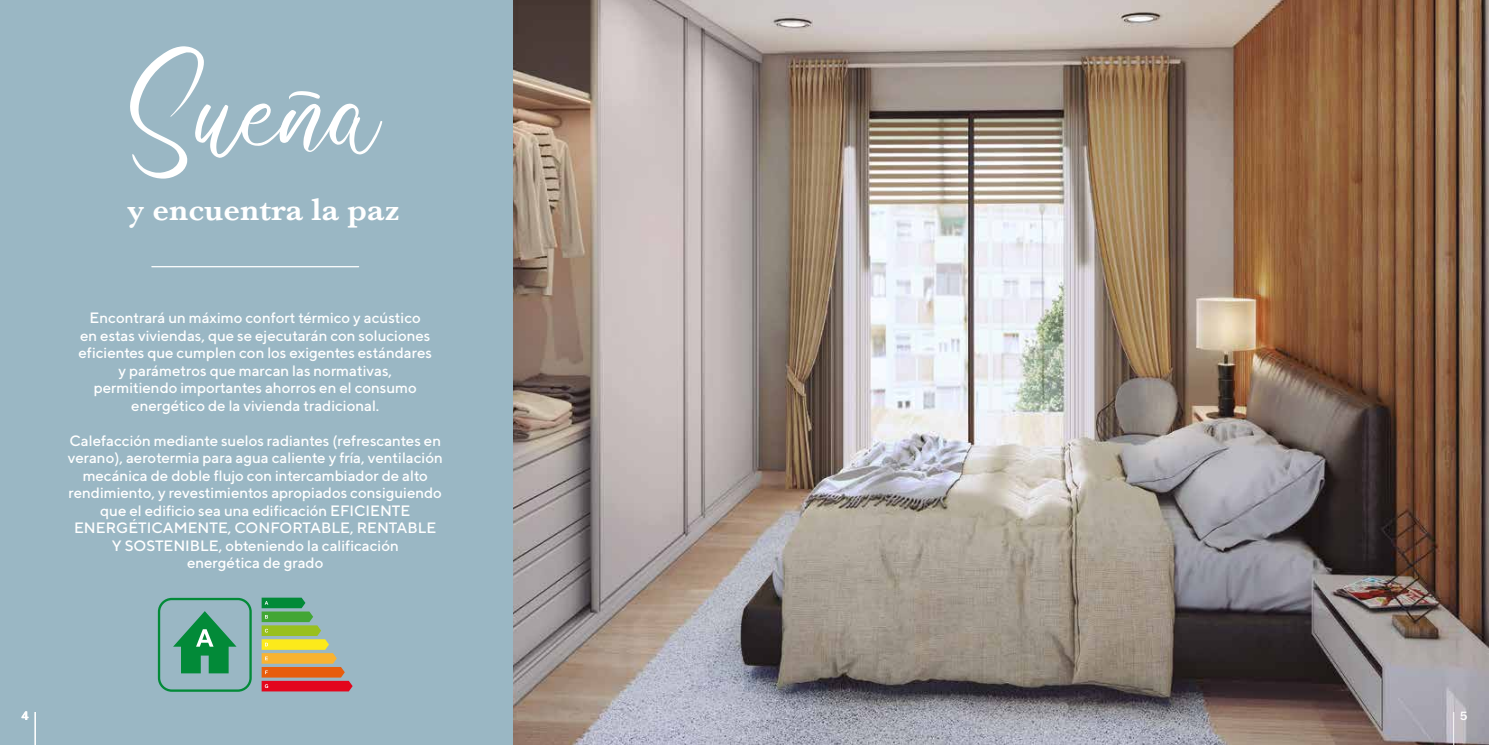
<style>
.page{position:relative;width:1489px;height:745px;background:#fff}
.page>*{position:absolute;margin:0;border:0;box-sizing:border-box;transform-origin:0 0}
.t1{font:156px "Clarissa";color:#fff}
.t2{font:600 32.5px "Baskerville";color:#fff}
.t3{font:500 15px/17.5px "TT Norms";color:#fff;text-align:center}
.t4{font:500 12.5px "ITC Franklin Gothic Std";color:#fff}
</style>
<div class="page">
<div style="left:0;top:0;width:744px;height:744px;background:#9ab7c4"></div>
<img style="left:513px;top:0;width:975px;height:744px">
<svg style="left:289px;top:91px;width:31px;height:8px"></svg>
<hr style="left:152px;top:266px;width:206px;height:1px;background:#fff">
<svg style="left:261px;top:597px;width:91px;height:94px"></svg>
<svg style="left:173px;top:611px;width:63px;height:62px"></svg>
<div style="left:158px;top:597px;width:94px;height:94px;border:2px solid #028a38;border-radius:13px"></div>
<hr style="left:35px;top:711px;width:1px;height:33px;background:#fff">
<hr style="left:1453px;top:711px;width:1px;height:33px;background:#fff">
<h1 class="t1" style="left:130px;top:43px;width:251px">Suena</h1>
<h2 class="t2" style="left:127px;top:186px;width:275px">y encuentra la paz</h2>
<p class="t3" style="left:78px;top:308px;width:355px">Encontrará un máximo confort térmico y acústico<br>en estas viviendas, que se ejecutarán con soluciones eficientes que cumplen con los exigentes estándares y parámetros que marcan las normativas, permitiendo importantes ahorros en el consumo energético de la vivienda tradicional.</p>
<p class="t3" style="left:68px;top:431px;width:376px">Calefacción mediante suelos radiantes (refrescantes en verano), aerotermia para agua caliente y fría, ventilación mecánica de doble flujo con intercambiador de alto rendimiento, y revestimientos apropiados consiguiendo que el edificio sea una edificación EFICIENTE ENERGÉTICAMENTE, CONFORTABLE, RENTABLE Y SOSTENIBLE, obteniendo la calificación<br>energética de grado</p>
<p class="t4" style="left:21px;top:708px;width:9px">4</p>
<p class="t4" style="left:1459px;top:708px;width:9px">5</p>
</div>
